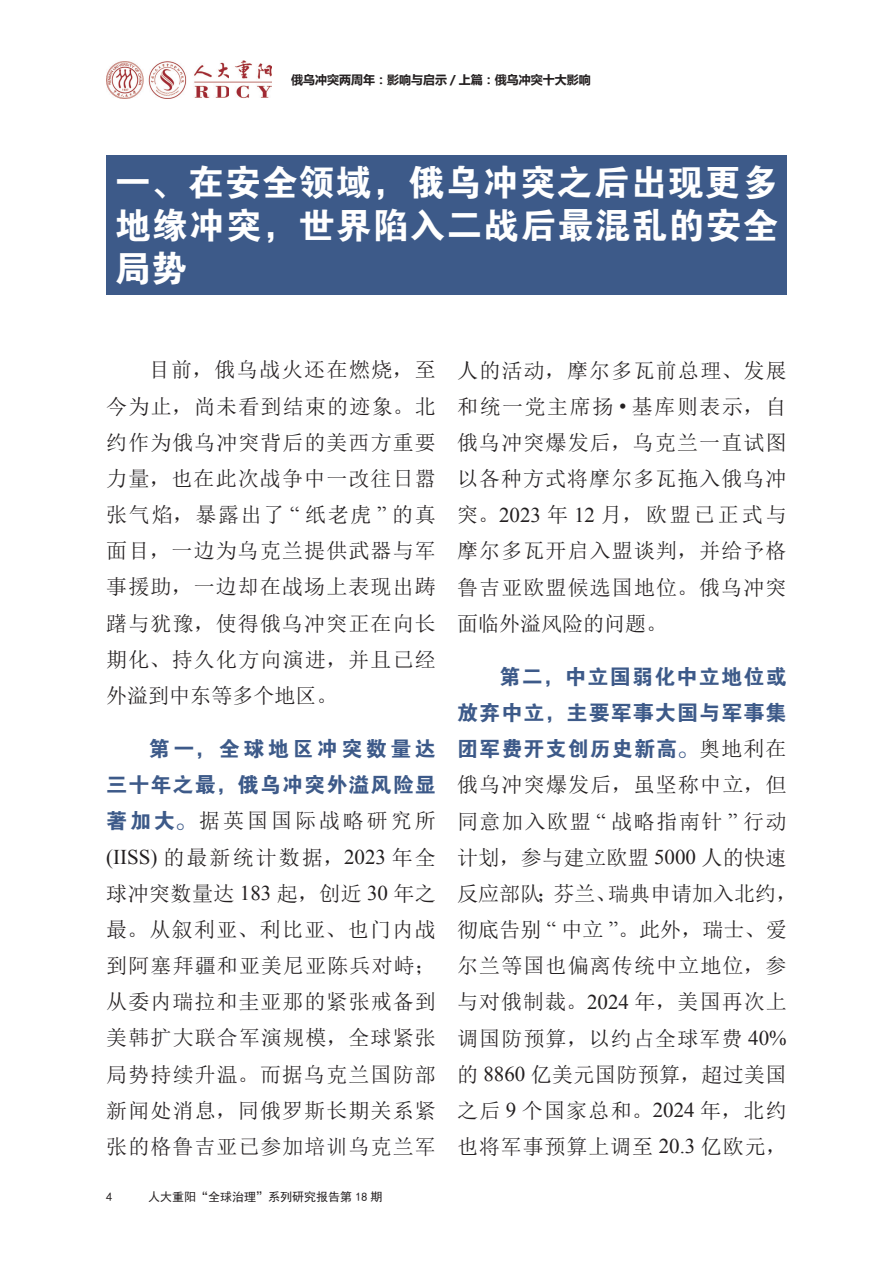
<style>
.page{position:relative;width:893px;height:1263px;background:#fff}
.page>*{position:absolute;margin:0;border:0;box-sizing:border-box;transform-origin:0 0}
.t1{font:36px/43.2px "FZDHTJW GB1 0";letter-spacing:.025em;color:#fff;text-align:justify}
.t2{font:21px/36.2px "Sim Sun";letter-spacing:.055em;color:#231f20;text-align:justify}
.t3{font:21px/36.2px "FZDHTJW GB1 0";letter-spacing:.055em;color:#3d5a89;text-align:right}
.t4{font:21px "Times New Roman";color:#231f20}
.t5{font:21px "Sim Sun";letter-spacing:.14em;color:#231f20}
.t6{font:700 12px "Microsoft Ya Hei";color:#231f20}
.t7{font:12px "Sim Hei";color:#231f20}
.s1{font-family:"Times New Roman"}
.s2{font-family:"FZDHTJW GB1 0";color:#3d5a89}
.s3{font-family:"Sim Sun"}
.s4{font-family:"Sim Sun";color:#231f20}
</style>
<div class="page">
<img style="left:106px;top:61px;width:165px;height:38px">
<div style="left:106px;top:155px;width:681px;height:140px;background:#3d5a89"></div>
<p class="t6" style="left:291px;top:71px;width:301px">俄乌冲突两周年：影响与启示 / 上篇：俄乌冲突十大影响</p>
<h1 class="t1" style="left:115px;top:161px;width:665px">一、在安全领域，俄乌冲突之后出现更多地缘冲突，世界陷入二战后最混乱的安全局势</h1>
<p class="t2" style="left:106px;top:352px;width:331px;text-indent:43px">目前，俄乌战火还在燃烧，至今为止，尚未看到结束的迹象。北约作为俄乌冲突背后的美西方重要力量，也在此次战争中一改往日嚣张气焰，暴露出了 <span class="s1">“</span> 纸老虎 <span class="s1">”</span> 的真面目，一边为乌克兰提供武器与军事援助，一边却在战场上表现出踌躇与犹豫，使得俄乌冲突正在向长期化、持久化方向演进，并且已经外溢到中东等多个地区。</p>
<p class="t3" style="left:106px;top:731px;width:331px">第一，全球地区冲突数量达<br>三十年之最，俄乌冲突外溢风险显</p>
<p class="t5" style="left:106px;top:810px;width:331px"><span class="s2">著加大。</span>据英国国际战略研究所</p>
<p class="t4" style="left:106px;top:843px;width:331px">(IISS) <span class="s3">的最新统计数据，</span>2023 <span class="s3">年全</span></p>
<p class="t2" style="left:106px;top:875px;width:331px">球冲突数量达 <span class="s1">183</span> 起，创近 <span class="s1">30</span> 年之最。从叙利亚、利比亚、也门内战到阿塞拜疆和亚美尼亚陈兵对峙；从委内瑞拉和圭亚那的紧张戒备到美韩扩大联合军演规模，全球紧张局势持续升温。而据乌克兰国防部新闻处消息，同俄罗斯长期关系紧张的格鲁吉亚已参加培训乌克兰军</p>
<p class="t7" style="left:106px;top:1191px;width:7px">4</p>
<p class="t7" style="left:148px;top:1191px;width:235px">人大重阳“全球治理”系列研究报告第 18 期</p>
<p class="t2" style="left:457px;top:352px;width:331px">人的活动，摩尔多瓦前总理、发展和统一党主席扬 <span class="s1">•</span> 基库则表示，自俄乌冲突爆发后，乌克兰一直试图以各种方式将摩尔多瓦拖入俄乌冲突。<span class="s1">2023</span> 年 <span class="s1">12</span> 月，欧盟已正式与摩尔多瓦开启入盟谈判，并给予格鲁吉亚欧盟候选国地位。俄乌冲突面临外溢风险的问题。</p>
<p class="t3" style="left:457px;top:659px;width:331px;text-align:justify;text-indent:43px">第二，中立国弱化中立地位或放弃中立，主要军事大国与军事集团军费开支创历史新高。<span class="s4">奥地利在</span></p>
<p class="t2" style="left:457px;top:767px;width:342px;text-align:left">俄乌冲突爆发后，虽坚称中立，但同意加入欧盟 <span class="s1">“</span> 战略指南针 <span class="s1">”</span> 行动计划，参与建立欧盟 <span class="s1">5000</span> 人的快速反应部队；芬兰、瑞典申请加入北约，彻底告别 <span class="s1">“</span> 中立 <span class="s1">”</span>。此外，瑞士、爱尔兰等国也偏离传统中立地位，参与对俄制裁。<span class="s1">2024</span> 年，美国再次上调国防预算，以约占全球军费 <span class="s1">40%</span>的 <span class="s1">8860</span> 亿美元国防预算，超过美国之后 <span class="s1">9</span> 个国家总和。<span class="s1">2024</span> 年，北约也将军事预算上调至 <span class="s1">20.3</span> 亿欧元，</p>
</div>
